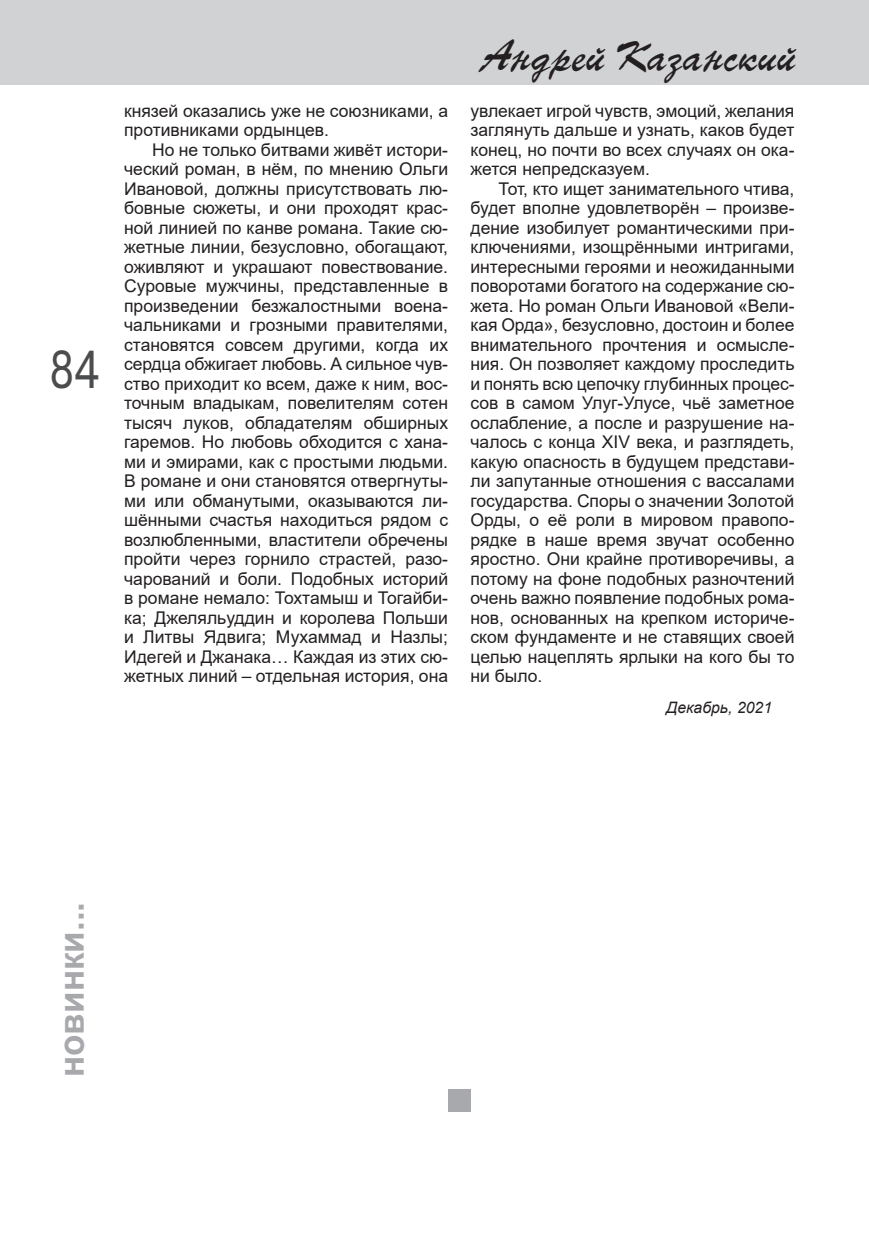
<style>
.page{position:relative;width:869px;height:1241px;background:#fff}
.page>*{position:absolute;margin:0;border:0;box-sizing:border-box;transform-origin:0 0}
.t1{font:49px "TT Arial";color:#4b4c4d;scale:.8 1}
.t2{font:42px "TT Parsec";color:#231f20}
.t3{font:700 35px "Arial";color:#a8a9ad}
.t4{font:17.5px/19.4px "Arial";color:#231f20;text-align:justify}
.t5{font:italic 15.75px "Arial";color:#231f20}
</style>
<div class="page">
<div style="left:448px;top:1089px;width:22px;height:22px;background:#a8a9ad"></div>
<div style="left:0;top:0;width:868px;height:84px;background:#d1d2d4"></div>
<h1 class="t1" style="left:49px;top:342px;width:64px">84</h1>
<p class="t4" style="left:124px;top:101px;width:325px">князей оказались уже не союзниками, а противниками ордынцев.</p>
<p class="t4" style="left:124px;top:140px;width:325px;text-indent:28px">Но не только битвами живёт истори&shy;ческий роман, в нём, по мнению Ольги Ивановой, должны присутствовать лю&shy;бовные сюжеты, и они проходят крас&shy;ной линией по канве романа. Такие сю&shy;жетные линии, безусловно, обогащают, оживляют и украшают повествование.<br>Суровые мужчины, представленные в произведении безжалостными воена&shy;чальниками и грозными правителями, становятся совсем другими, когда их сердца обжигает любовь. А сильное чув&shy;ство приходит ко всем, даже к ним, вос&shy;точным владыкам, повелителям сотен тысяч луков, обладателям обширных гаремов. Но любовь обходится с хана&shy;ми и эмирами, как с простыми людьми.<br>В романе и они становятся отвергнуты&shy;ми или обманутыми, оказываются ли&shy;шёнными счастья находиться рядом с возлюбленными, властители обречены пройти через горнило страстей, разо&shy;чарований и боли. Подобных историй в романе немало: Тохтамыш и Тогайби&shy;ка; Джеляльуддин и королева Польши и Литвы Ядвига; Мухаммад и Назлы; Идегей и Джанака… Каждая из этих сю&shy;жетных линий – отдельная история, она</p>
<h2 class="t2" style="left:481px;top:32px;width:314px">Андрей Казанский</h2>
<p class="t4" style="left:470px;top:101px;width:325px">увлекает игрой чувств, эмоций, желания заглянуть дальше и узнать, каков будет конец, но почти во всех случаях он ока&shy;жется непредсказуем.</p>
<p class="t4" style="left:470px;top:179px;width:325px;text-indent:28px">Тот, кто ищет занимательного чтива, будет вполне удовлетворён – произве&shy;дение изобилует романтическими при&shy;ключениями, изощрёнными интригами, интересными героями и неожиданными поворотами богатого на содержание сю&shy;жета. Но роман Ольги Ивановой «Вели&shy;кая Орда», безусловно, достоин и более внимательного прочтения и осмысле&shy;ния. Он позволяет каждому проследить и понять всю цепочку глубинных процес&shy;сов в самом Улуг-Улусе, чьё заметное ослабление, а после и разрушение на&shy;чалось с конца XIV века, и разглядеть, какую опасность в будущем представи&shy;ли запутанные отношения с вассалами государства. Споры о значении Золотой Орды, о её роли в мировом правопо&shy;рядке в наше время звучат особенно яростно. Они крайне противоречивы, а потому на фоне подобных разночтений очень важно появление подобных рома&shy;нов, основанных на крепком историче&shy;ском фундаменте и не ставящих своей целью нацеплять ярлыки на кого бы то ни было.</p>
<p class="t5" style="left:666px;top:698px;width:107px">Декабрь, 2021</p>
<h3 class="t3" style="left:52px;top:1076px;width:176px;rotate:-90deg">новинки...</h3>
</div>
